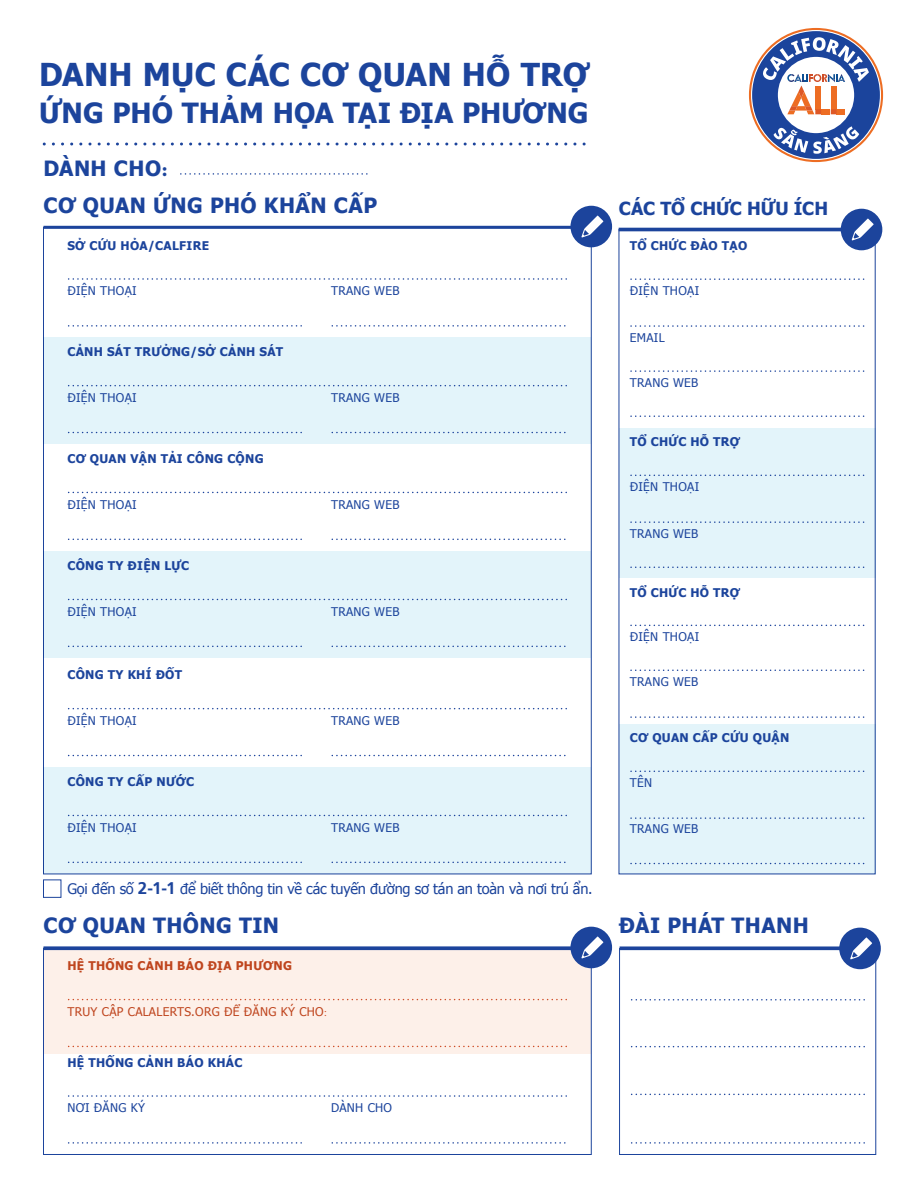
<style>
.page{position:relative;width:918px;height:1188px;background:#fff}
.page>*{position:absolute;margin:0;border:0;box-sizing:border-box;transform-origin:0 0}
.t1{font:700 31.5px "Tahoma";letter-spacing:.01em;color:#1c449c}
.t2{font:700 27.75px "Tahoma";letter-spacing:.005em;color:#1c449c}
.t3{font:700 21px "Tahoma";letter-spacing:.02em;color:#1c449c}
.t4{font:700 18px "Tahoma";letter-spacing:-.005em;color:#1c449c}
.t5{font:14.55px "Tahoma";letter-spacing:-.015em;color:#1c449c}
.t6{font:12px "Tahoma";letter-spacing:.025em;color:#1c449c}
.t7{font:700 12px "Tahoma";letter-spacing:.025em;color:#1c449c}
.t8{font:12px "Tahoma";letter-spacing:.025em;color:#bf451e}
.t9{font:700 12px "Tahoma";letter-spacing:.025em;color:#bf451e}
.s1{font-family:"Simplo";font-weight:800}
.s2{font-family:"Frutiger";font-weight:700;font-size:16.95px}
.s3{font-family:"Simplo";color:#cf4d27}
</style>
<div class="page">
<div style="left:44px;top:949px;width:547px;height:105px;background:#fdf0e9"></div>
<div style="left:43px;top:227px;width:549px;height:647px;background:#fff;border:1px solid #1c449c"></div>
<hr style="left:44px;top:226px;width:547px;height:3px;background:#1c449c">
<svg style="left:69px;top:278px;width:498px;height:2px"></svg>
<svg style="left:69px;top:325px;width:233px;height:2px"></svg>
<svg style="left:332px;top:325px;width:234px;height:2px"></svg>
<svg style="left:69px;top:492px;width:498px;height:1px"></svg>
<svg style="left:69px;top:539px;width:233px;height:1px"></svg>
<svg style="left:332px;top:539px;width:234px;height:1px"></svg>
<svg style="left:69px;top:1142px;width:233px;height:2px"></svg>
<svg style="left:332px;top:1142px;width:234px;height:2px"></svg>
<div style="left:619px;top:229px;width:257px;height:645px;background:#fff;border:1px solid #1c449c"></div>
<hr style="left:619px;top:228px;width:253px;height:3px;background:#1c449c">
<svg style="left:631px;top:370px;width:234px;height:2px"></svg>
<svg style="left:631px;top:415px;width:234px;height:2px"></svg>
<svg style="left:631px;top:278px;width:234px;height:2px"></svg>
<svg style="left:631px;top:325px;width:234px;height:2px"></svg>
<svg style="left:631px;top:625px;width:234px;height:1px"></svg>
<svg style="left:631px;top:670px;width:234px;height:1px"></svg>
<svg style="left:631px;top:716px;width:234px;height:2px"></svg>
<svg style="left:69px;top:708px;width:498px;height:1px"></svg>
<svg style="left:69px;top:755px;width:233px;height:1px"></svg>
<svg style="left:332px;top:755px;width:234px;height:1px"></svg>
<div style="left:619px;top:948px;width:257px;height:207px;background:#fff;border:1px solid #1c449c"></div>
<svg style="left:632px;top:1094px;width:233px;height:1px"></svg>
<svg style="left:632px;top:1142px;width:233px;height:2px"></svg>
<svg style="left:44px;top:143px;width:542px;height:3px"></svg>
<svg style="left:181px;top:173px;width:187px;height:2px"></svg>
<div style="left:43px;top:880px;width:18px;height:18px;background:#fff;border:1px solid #1c449c"></div>
<div style="left:570px;top:206px;width:42px;height:41px;background:#1c449c;border-radius:50%"></div>
<svg style="left:581px;top:216px;width:22px;height:22px"></svg>
<div style="left:841px;top:209px;width:41px;height:41px;background:#1c449c;border-radius:50%"></div>
<svg style="left:852px;top:219px;width:22px;height:22px"></svg>
<div style="left:44px;top:337px;width:547px;height:107px;background:#e3f4fa"></div>
<svg style="left:69px;top:385px;width:498px;height:1px"></svg>
<svg style="left:69px;top:432px;width:233px;height:1px"></svg>
<svg style="left:332px;top:432px;width:234px;height:1px"></svg>
<div style="left:44px;top:551px;width:547px;height:107px;background:#e3f4fa"></div>
<svg style="left:69px;top:599px;width:498px;height:1px"></svg>
<svg style="left:69px;top:646px;width:233px;height:1px"></svg>
<svg style="left:332px;top:646px;width:234px;height:1px"></svg>
<div style="left:44px;top:767px;width:547px;height:107px;background:#e3f4fa"></div>
<svg style="left:69px;top:815px;width:498px;height:1px"></svg>
<svg style="left:69px;top:862px;width:233px;height:1px"></svg>
<svg style="left:332px;top:862px;width:234px;height:1px"></svg>
<div style="left:619px;top:428px;width:256px;height:150px;background:#e3f4fa"></div>
<svg style="left:631px;top:475px;width:234px;height:1px"></svg>
<svg style="left:631px;top:521px;width:234px;height:2px"></svg>
<svg style="left:631px;top:567px;width:234px;height:1px"></svg>
<div style="left:619px;top:725px;width:256px;height:149px;background:#e3f4fa"></div>
<svg style="left:631px;top:771px;width:234px;height:1px"></svg>
<svg style="left:631px;top:817px;width:234px;height:2px"></svg>
<svg style="left:631px;top:863px;width:234px;height:1px"></svg>
<svg style="left:44px;top:946px;width:526px;height:4px;fill:#1c449c"></svg>
<div style="left:570px;top:927px;width:42px;height:41px;background:#1c449c;border-radius:50%"></div>
<svg style="left:581px;top:936px;width:22px;height:23px"></svg>
<svg style="left:69px;top:999px;width:498px;height:1px"></svg>
<svg style="left:69px;top:1046px;width:498px;height:1px"></svg>
<svg style="left:620px;top:946px;width:219px;height:4px"></svg>
<svg style="left:632px;top:999px;width:233px;height:2px"></svg>
<svg style="left:632px;top:1046px;width:233px;height:1px"></svg>
<div style="left:839px;top:928px;width:42px;height:41px;background:#1c449c;border-radius:50%"></div>
<svg style="left:850px;top:937px;width:22px;height:22px"></svg>
<svg style="left:69px;top:1095px;width:498px;height:2px"></svg>
<svg style="left:749px;top:28px;width:134px;height:134px"></svg>
<h1 class="t1" style="left:39px;top:52px;width:552px">DANH MỤC CÁC CƠ QUAN HỖ TRỢ</h1>
<h1 class="t2" style="left:39px;top:93px;width:551px">ỨNG PHÓ THẢM HỌA TẠI ĐỊA PHƯƠNG</h1>
<p class="t3" style="left:44px;top:153px;width:126px">DÀNH CHO<span class="s1">:</span></p>
<h2 class="t3" style="left:44px;top:190px;width:335px">CƠ QUAN ỨNG PHÓ KHẨN CẤP</h2>
<h2 class="t4" style="left:619px;top:196px;width:211px">CÁC TỔ CHỨC HỮU ÍCH</h2>
<p class="t7" style="left:67px;top:237px;width:143px">SỞ CỨU HỎA/CALFIRE</p>
<p class="t7" style="left:630px;top:237px;width:119px">TỔ CHỨC ĐÀO TẠO</p>
<p class="t6" style="left:67px;top:283px;width:71px">ĐIỆN THOẠI</p>
<p class="t6" style="left:331px;top:283px;width:70px">TRANG WEB</p>
<p class="t6" style="left:630px;top:283px;width:71px">ĐIỆN THOẠI</p>
<p class="t6" style="left:630px;top:330px;width:36px">EMAIL</p>
<p class="t6" style="left:630px;top:375px;width:70px">TRANG WEB</p>
<p class="t7" style="left:67px;top:344px;width:217px">CẢNH SÁT TRƯỞNG/SỞ CẢNH SÁT</p>
<p class="t6" style="left:67px;top:389px;width:71px">ĐIỆN THOẠI</p>
<p class="t6" style="left:331px;top:389px;width:70px">TRANG WEB</p>
<p class="t7" style="left:67px;top:450px;width:198px">CƠ QUAN VẬN TẢI CÔNG CỘNG</p>
<p class="t6" style="left:67px;top:496px;width:71px">ĐIỆN THOẠI</p>
<p class="t6" style="left:331px;top:496px;width:70px">TRANG WEB</p>
<p class="t7" style="left:67px;top:557px;width:123px">CÔNG TY ĐIỆN LỰC</p>
<p class="t6" style="left:67px;top:603px;width:71px">ĐIỆN THOẠI</p>
<p class="t6" style="left:331px;top:603px;width:70px">TRANG WEB</p>
<p class="t7" style="left:67px;top:667px;width:116px">CÔNG TY KHÍ ĐỐT</p>
<p class="t6" style="left:67px;top:712px;width:71px">ĐIỆN THOẠI</p>
<p class="t6" style="left:331px;top:712px;width:70px">TRANG WEB</p>
<p class="t7" style="left:67px;top:773px;width:128px">CÔNG TY CẤP NƯỚC</p>
<p class="t6" style="left:67px;top:819px;width:71px">ĐIỆN THOẠI</p>
<p class="t6" style="left:331px;top:819px;width:70px">TRANG WEB</p>
<p class="t5" style="left:67px;top:879px;width:527px">Gọi đến số <span class="s2">2-1-1</span> để biết thông tin về các tuyến đường sơ tán an toàn và nơi trú ẩn.</p>
<h2 class="t3" style="left:44px;top:911px;width:237px">CƠ QUAN THÔNG TIN</h2>
<p class="t9" style="left:67px;top:958px;width:226px">HỆ THỐNG CẢNH BÁO ĐỊA PHƯƠNG</p>
<p class="t8" style="left:67px;top:1003px;width:261px">TRUY CẬP CALALERTS.ORG ĐỂ ĐĂNG KÝ CHO<span class="s3">:</span></p>
<p class="t7" style="left:67px;top:1054px;width:176px">HỆ THỐNG CẢNH BÁO KHÁC</p>
<p class="t6" style="left:67px;top:1100px;width:79px">NƠI ĐĂNG KÝ</p>
<p class="t6" style="left:331px;top:1100px;width:63px">DÀNH CHO</p>
<p class="t7" style="left:630px;top:433px;width:112px">TỔ CHỨC HỖ TRỢ</p>
<p class="t6" style="left:630px;top:479px;width:71px">ĐIỆN THOẠI</p>
<p class="t6" style="left:630px;top:526px;width:70px">TRANG WEB</p>
<p class="t7" style="left:630px;top:584px;width:112px">TỔ CHỨC HỖ TRỢ</p>
<p class="t6" style="left:630px;top:629px;width:71px">ĐIỆN THOẠI</p>
<p class="t6" style="left:630px;top:674px;width:70px">TRANG WEB</p>
<p class="t7" style="left:630px;top:729px;width:161px">CƠ QUAN CẤP CỨU QUẬN</p>
<p class="t6" style="left:630px;top:775px;width:24px">TÊN</p>
<p class="t6" style="left:630px;top:821px;width:70px">TRANG WEB</p>
<h2 class="t3" style="left:619px;top:911px;width:191px">ĐÀI PHÁT THANH</h2>
</div>
